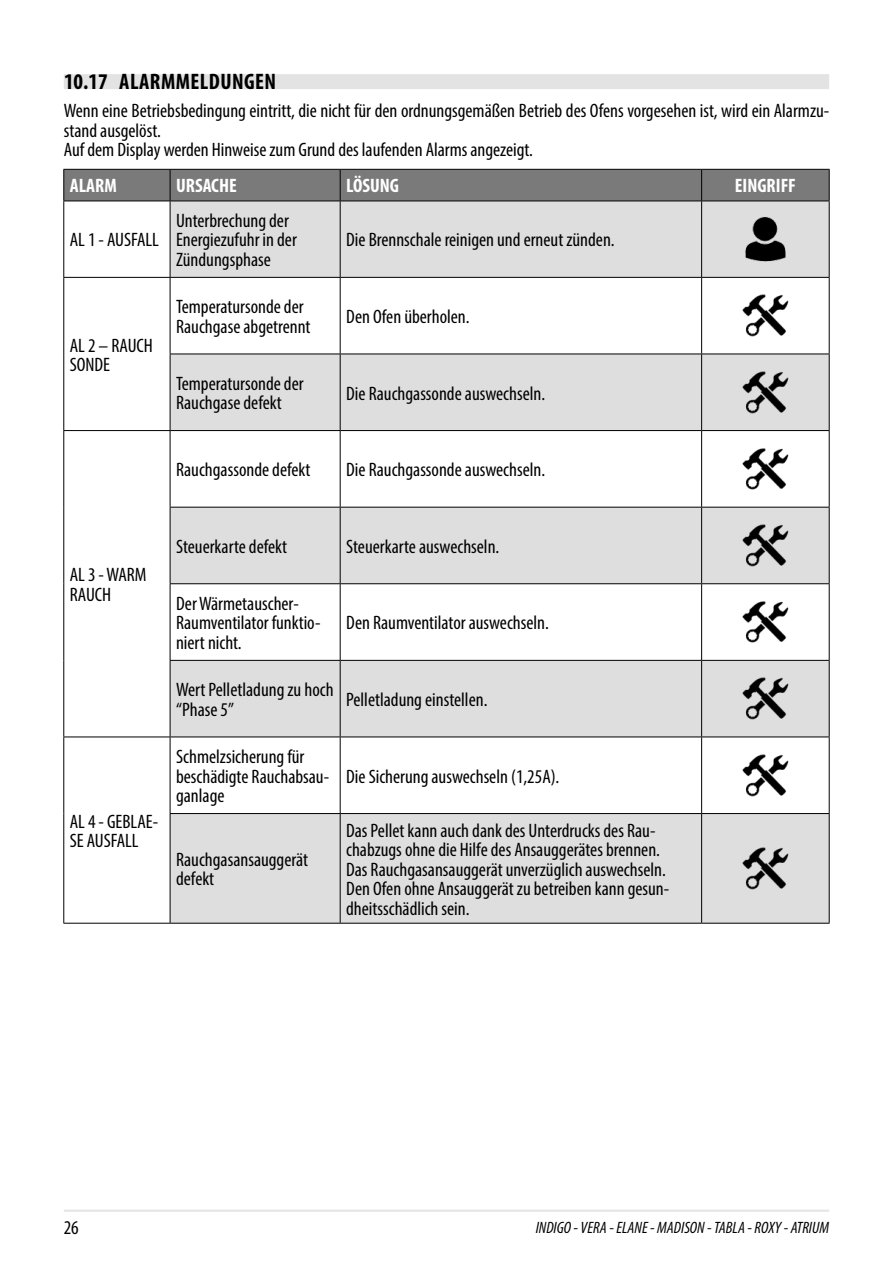
<style>
.page{position:relative;width:893px;height:1263px;background:#fff}
.page>*{position:absolute;margin:0;border:0;box-sizing:border-box;transform-origin:0 0}
.t1{font:700 condensed 22.5px "Myriad Pro";letter-spacing:.02em;color:#000}
.t2{font:condensed 19.5px/19.5px "Myriad Pro";color:#000}
.t3{font:700 condensed 19.5px "Myriad Pro";color:#fff}
.t4{font:italic condensed 16.5px "Myriad Pro";color:#000}
</style>
<div class="page">
<hr style="left:64px;top:1209px;width:765px;height:3px;background:#e6e6e6">
<div style="left:64px;top:74px;width:765px;height:15px;background:#e3e3e3"></div>
<div style="left:64px;top:170px;width:765px;height:31px;background:#7a7a7a"></div>
<svg style="left:171px;top:202px;width:658px;height:721px;fill:#dedede"></svg>
<hr style="left:63px;top:169px;width:107px;height:1px;background:#000">
<hr style="left:63px;top:170px;width:1px;height:31px;background:#000">
<hr style="left:63px;top:201px;width:107px;height:1px;background:#000">
<hr style="left:170px;top:169px;width:170px;height:1px;background:#000">
<hr style="left:170px;top:170px;width:1px;height:31px;background:#000">
<hr style="left:170px;top:201px;width:170px;height:1px;background:#000">
<hr style="left:340px;top:169px;width:362px;height:1px;background:#000">
<hr style="left:340px;top:170px;width:1px;height:31px;background:#000">
<hr style="left:340px;top:201px;width:362px;height:1px;background:#000">
<hr style="left:702px;top:169px;width:128px;height:1px;background:#000">
<hr style="left:701px;top:170px;width:1px;height:31px;background:#000">
<hr style="left:829px;top:170px;width:1px;height:31px;background:#000">
<hr style="left:702px;top:201px;width:128px;height:1px;background:#000">
<hr style="left:63px;top:201px;width:1px;height:76px;background:#000">
<hr style="left:170px;top:201px;width:1px;height:76px;background:#000">
<hr style="left:340px;top:201px;width:1px;height:76px;background:#000">
<hr style="left:701px;top:201px;width:1px;height:76px;background:#000">
<hr style="left:829px;top:201px;width:1px;height:76px;background:#000">
<hr style="left:170px;top:277px;width:170px;height:1px;background:#000">
<hr style="left:340px;top:277px;width:362px;height:1px;background:#000">
<hr style="left:340px;top:278px;width:1px;height:76px;background:#000">
<hr style="left:702px;top:277px;width:128px;height:1px;background:#000">
<hr style="left:701px;top:278px;width:1px;height:76px;background:#000">
<hr style="left:829px;top:278px;width:1px;height:76px;background:#000">
<hr style="left:170px;top:354px;width:170px;height:1px;background:#000">
<hr style="left:340px;top:354px;width:362px;height:1px;background:#000">
<hr style="left:340px;top:354px;width:1px;height:76px;background:#000">
<hr style="left:702px;top:354px;width:128px;height:1px;background:#000">
<hr style="left:701px;top:354px;width:1px;height:76px;background:#000">
<hr style="left:829px;top:354px;width:1px;height:76px;background:#000">
<hr style="left:170px;top:430px;width:170px;height:1px;background:#000">
<hr style="left:340px;top:430px;width:362px;height:1px;background:#000">
<hr style="left:340px;top:431px;width:1px;height:76px;background:#000">
<hr style="left:702px;top:430px;width:128px;height:1px;background:#000">
<hr style="left:701px;top:431px;width:1px;height:76px;background:#000">
<hr style="left:829px;top:431px;width:1px;height:76px;background:#000">
<hr style="left:170px;top:507px;width:170px;height:1px;background:#000">
<hr style="left:340px;top:507px;width:362px;height:1px;background:#000">
<hr style="left:340px;top:507px;width:1px;height:76px;background:#000">
<hr style="left:702px;top:507px;width:128px;height:1px;background:#000">
<hr style="left:701px;top:507px;width:1px;height:76px;background:#000">
<hr style="left:829px;top:507px;width:1px;height:76px;background:#000">
<hr style="left:170px;top:583px;width:170px;height:1px;background:#000">
<hr style="left:340px;top:583px;width:362px;height:1px;background:#000">
<hr style="left:340px;top:584px;width:1px;height:76px;background:#000">
<hr style="left:702px;top:583px;width:128px;height:1px;background:#000">
<hr style="left:701px;top:584px;width:1px;height:76px;background:#000">
<hr style="left:829px;top:584px;width:1px;height:76px;background:#000">
<hr style="left:170px;top:660px;width:170px;height:1px;background:#000">
<hr style="left:340px;top:660px;width:362px;height:1px;background:#000">
<hr style="left:340px;top:661px;width:1px;height:75px;background:#000">
<hr style="left:702px;top:660px;width:128px;height:1px;background:#000">
<hr style="left:701px;top:661px;width:1px;height:75px;background:#000">
<hr style="left:829px;top:661px;width:1px;height:75px;background:#000">
<hr style="left:170px;top:736px;width:170px;height:1px;background:#000">
<hr style="left:340px;top:736px;width:362px;height:1px;background:#000">
<hr style="left:340px;top:737px;width:1px;height:76px;background:#000">
<hr style="left:702px;top:736px;width:128px;height:1px;background:#000">
<hr style="left:701px;top:737px;width:1px;height:76px;background:#000">
<hr style="left:829px;top:737px;width:1px;height:76px;background:#000">
<hr style="left:170px;top:813px;width:170px;height:1px;background:#000">
<hr style="left:340px;top:813px;width:362px;height:1px;background:#000">
<hr style="left:340px;top:814px;width:1px;height:109px;background:#000">
<hr style="left:702px;top:813px;width:128px;height:1px;background:#000">
<hr style="left:701px;top:814px;width:1px;height:109px;background:#000">
<hr style="left:829px;top:814px;width:1px;height:109px;background:#000">
<hr style="left:170px;top:923px;width:170px;height:1px;background:#000">
<hr style="left:340px;top:923px;width:362px;height:1px;background:#000">
<hr style="left:702px;top:923px;width:128px;height:1px;background:#000">
<hr style="left:63px;top:737px;width:1px;height:76px;background:#000">
<hr style="left:170px;top:737px;width:1px;height:76px;background:#000">
<hr style="left:63px;top:813px;width:1px;height:110px;background:#000">
<hr style="left:170px;top:814px;width:1px;height:109px;background:#000">
<hr style="left:63px;top:923px;width:107px;height:1px;background:#000">
<hr style="left:63px;top:431px;width:1px;height:76px;background:#000">
<hr style="left:170px;top:431px;width:1px;height:76px;background:#000">
<hr style="left:63px;top:507px;width:1px;height:77px;background:#000">
<hr style="left:170px;top:507px;width:1px;height:76px;background:#000">
<hr style="left:63px;top:584px;width:1px;height:76px;background:#000">
<hr style="left:170px;top:584px;width:1px;height:76px;background:#000">
<hr style="left:63px;top:660px;width:1px;height:76px;background:#000">
<hr style="left:170px;top:661px;width:1px;height:75px;background:#000">
<hr style="left:63px;top:736px;width:107px;height:1px;background:#000">
<hr style="left:63px;top:277px;width:107px;height:1px;background:#000">
<hr style="left:63px;top:278px;width:1px;height:76px;background:#000">
<hr style="left:170px;top:278px;width:1px;height:76px;background:#000">
<hr style="left:63px;top:354px;width:1px;height:76px;background:#000">
<hr style="left:170px;top:354px;width:1px;height:76px;background:#000">
<hr style="left:63px;top:430px;width:107px;height:1px;background:#000">
<img style="left:736px;top:209px;width:59px;height:60px">
<img style="left:736px;top:286px;width:59px;height:59px">
<img style="left:736px;top:362px;width:59px;height:60px">
<img style="left:736px;top:439px;width:59px;height:60px">
<img style="left:736px;top:516px;width:59px;height:59px">
<img style="left:736px;top:592px;width:59px;height:60px">
<img style="left:736px;top:669px;width:59px;height:59px">
<img style="left:736px;top:745px;width:59px;height:60px">
<img style="left:736px;top:838px;width:59px;height:60px">
<p class="t1" style="left:64px;top:68px;width:214px">10.17 ALARMMELDUNGEN</p>
<p class="t2" style="left:64px;top:101px;width:767px">Wenn eine Betriebsbedingung eintritt, die nicht für den ordnungsgemäßen Betrieb des Ofens vorgesehen ist, wird ein Alarmzu&shy;stand ausgelöst.<br>Auf dem Display werden Hinweise zum Grund des laufenden Alarms angezeigt.</p>
<p class="t3" style="left:70px;top:174px;width:49px">ALARM</p>
<p class="t3" style="left:176px;top:174px;width:62px">URSACHE</p>
<p class="t3" style="left:346px;top:174px;width:54px">LÖSUNG</p>
<p class="t3" style="left:735px;top:174px;width:63px">EINGRIFF</p>
<p class="t2" style="left:70px;top:230px;width:91px">AL 1 - AUSFALL</p>
<p class="t2" style="left:70px;top:335px;width:85px">AL 2 – RAUCH<br>SONDE</p>
<p class="t2" style="left:176px;top:211px;width:122px">Unterbrechung der<br>Energiezufuhr in der<br>Zündungsphase</p>
<p class="t2" style="left:346px;top:230px;width:270px">Die Brennschale reinigen und erneut zünden.</p>
<p class="t2" style="left:176px;top:297px;width:136px">Temperatursonde der<br>Rauchgase abgetrennt</p>
<p class="t2" style="left:346px;top:307px;width:125px">Den Ofen überholen.</p>
<p class="t2" style="left:176px;top:373px;width:129px">Temperatursonde der<br>Rauchgase defekt</p>
<p class="t2" style="left:346px;top:383px;width:200px">Die Rauchgassonde auswechseln.</p>
<p class="t2" style="left:176px;top:460px;width:136px">Rauchgassonde defekt</p>
<p class="t2" style="left:346px;top:460px;width:200px">Die Rauchgassonde auswechseln.</p>
<p class="t2" style="left:70px;top:565px;width:78px">AL 3 - WARM<br>RAUCH</p>
<p class="t2" style="left:70px;top:811px;width:90px">AL 4 - GEBLAE-<br>SE AUSFALL</p>
<p class="t2" style="left:176px;top:536px;width:113px">Steuerkarte defekt</p>
<p class="t2" style="left:346px;top:536px;width:155px">Steuerkarte auswechseln.</p>
<p class="t2" style="left:176px;top:593px;width:146px">Der Wärmetauscher-<br>Raumventilator funktio&shy;niert nicht.</p>
<p class="t2" style="left:346px;top:613px;width:204px">Den Raumventilator auswechseln.</p>
<p class="t2" style="left:176px;top:680px;width:159px">Wert Pelletladung zu hoch “Phase 5”</p>
<p class="t2" style="left:346px;top:689px;width:143px">Pelletladung einstellen.</p>
<p class="t2" style="left:176px;top:747px;width:155px">Schmelzsicherung für beschädigte Rauchabsau&shy;ganlage</p>
<p class="t2" style="left:176px;top:849px;width:134px">Rauchgasansauggerät defekt</p>
<p class="t2" style="left:346px;top:766px;width:215px">Die Sicherung auswechseln (1,25A).</p>
<p class="t2" style="left:346px;top:820px;width:325px">Das Pellet kann auch dank des Unterdrucks des Rau&shy;chabzugs ohne die Hilfe des Ansauggerätes brennen.<br>Das Rauchgasansauggerät unverzüglich auswechseln.<br>Den Ofen ohne Ansauggerät zu betreiben kann gesun&shy;dheitsschädlich sein.</p>
<p class="t2" style="left:64px;top:1218px;width:17px">26</p>
<p class="t4" style="left:536px;top:1217px;width:295px">INDIGO - VERA - ELANE - MADISON - TABLA - ROXY - ATRIUM</p>
</div>
